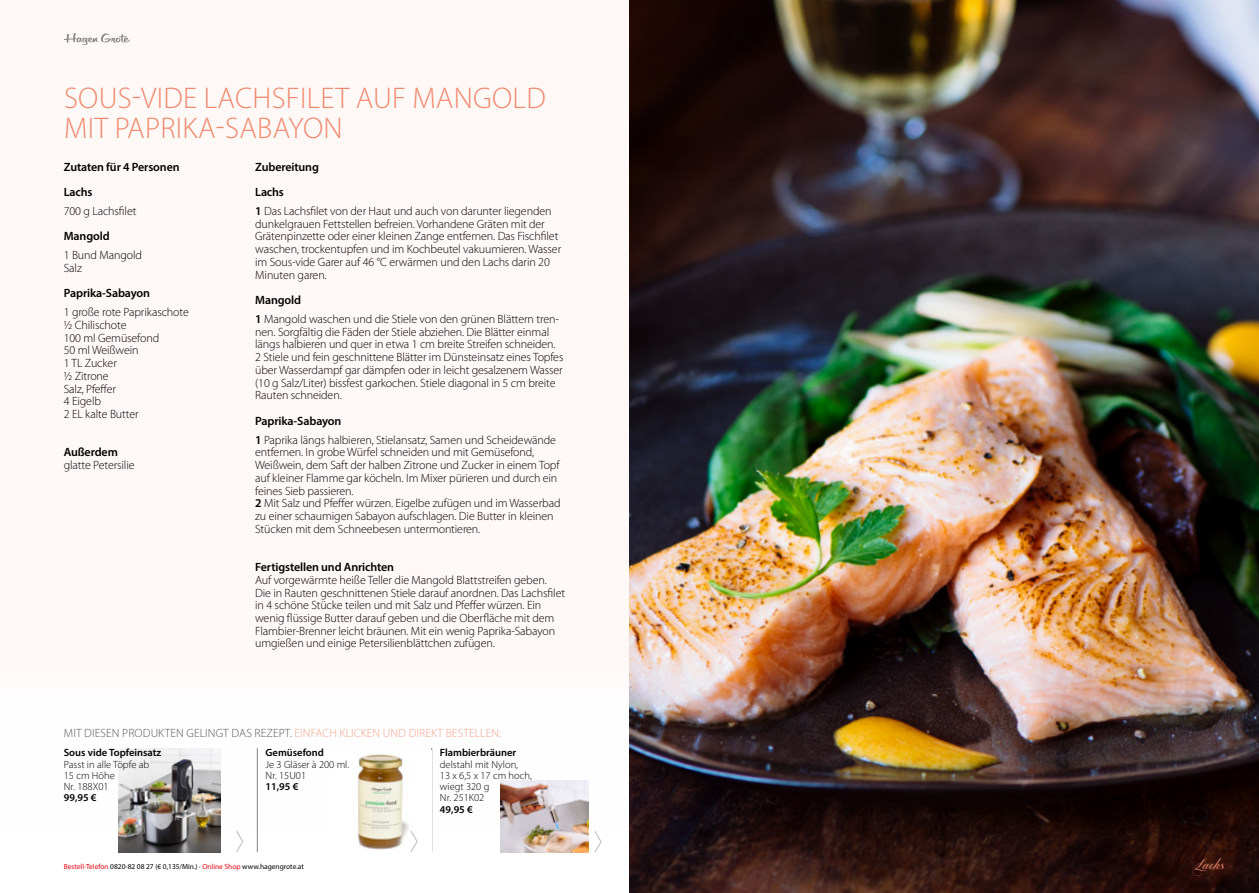
<style>
.page{position:relative;width:1259px;height:893px;background:#fff}
.page>*{position:absolute;margin:0;border:0;box-sizing:border-box;transform-origin:0 0}
.t1{font:300 30px/30px "Myriad Pro";letter-spacing:.01em;color:#f1896e}
.t2{font:17.4px "Diploma Script Pro";letter-spacing:-.01em;color:#f1896e}
.t3{font:300 12px/12.8px "Myriad Pro";letter-spacing:-.01em;color:#000}
.t4{font:600 12px/25.5px "Myriad Pro";letter-spacing:-.01em;color:#000}
.t5{font:300 12px "Myriad Pro";letter-spacing:.01em;color:#575756}
.t6{font:300 10.5px/11.2px "Myriad Pro";color:#000}
.t7{font:600 10.5px "Myriad Pro";color:#000}
.t8{font:7.35px "Myriad Pro";color:#000}
.s1{font-weight:600}
.s2{color:#f5a38a}
.s3{color:#e30613}
</style>
<div class="page">
<div style="left:0;top:0;width:887px;height:893px;background:#fef8f6"></div>
<div style="left:0;top:663px;width:1259px;height:230px;background:#fff"></div>
<img style="left:629px;top:0;width:630px;height:893px">
<img style="left:118px;top:748px;width:102px;height:105px">
<hr style="left:257px;top:748px;width:1px;height:104px;background:#7d8386">
<hr style="left:431px;top:748px;width:1px;height:104px;background:#7d8386">
<svg style="left:236px;top:831px;width:8px;height:21px"></svg>
<svg style="left:594px;top:831px;width:8px;height:22px"></svg>
<img style="left:356px;top:750px;width:76px;height:102px">
<svg style="left:409px;top:829px;width:9px;height:23px"></svg>
<img style="left:500px;top:781px;width:88px;height:72px">
<svg style="left:64px;top:33px;width:66px;height:12px"></svg>
<h1 class="t1" style="left:64px;top:82px;width:483px">SOUS-VIDE LACHSFILET AUF MANGOLD<br>MIT PAPRIKA-SABAYON</h1>
<p class="t4" style="left:64px;top:153px;width:117px">Zutaten für 4 Personen<br>Lachs</p>
<p class="t3" style="left:64px;top:204px;width:74px">700 g Lachsfilet</p>
<p class="t4" style="left:64px;top:223px;width:47px">Mangold</p>
<p class="t3" style="left:64px;top:249px;width:80px">1 Bund Mangold<br>Salz</p>
<p class="t4" style="left:64px;top:280px;width:88px">Paprika-Sabayon</p>
<p class="t3" style="left:64px;top:306px;width:127px">1 große rote Paprikaschote ½ Chilischote<br>100 ml Gemüsefond<br>50 ml Weißwein<br>1 TL Zucker<br>½ Zitrone<br>Salz, Pfeffer<br>4 Eigelb<br>2 EL kalte Butter</p>
<p class="t4" style="left:64px;top:439px;width:56px">Außerdem</p>
<p class="t3" style="left:64px;top:459px;width:72px">glatte Petersilie</p>
<p class="t4" style="left:255px;top:153px;width:65px">Zubereitung<br>Lachs</p>
<p class="t3" style="left:255px;top:204px;width:307px"><span class="s1">1</span> Das Lachsfilet von der Haut und auch von darunter liegenden dunkelgrauen Fettstellen befreien. Vorhandene Gräten mit der Grätenpinzette oder einer kleinen Zange entfernen. Das Fischfilet waschen, trockentupfen und im Kochbeutel vakuumieren. Wasser im Sous-vide Garer auf 46 °C erwärmen und den Lachs darin 20<br>Minuten garen.</p>
<p class="t3" style="left:255px;top:291px;width:305px;line-height:18.8px"><span class="s1">Mangold<br>1</span> Mangold waschen und die Stiele von den grünen Blättern tren-</p>
<p class="t3" style="left:255px;top:325px;width:310px">nen. Sorgfältig die Fäden der Stiele abziehen. Die Blätter einmal längs halbieren und quer in etwa 1 cm breite Streifen schneiden.<br>2 Stiele und fein geschnittene Blätter im Dünsteinsatz eines Topfes über Wasserdampf gar dämpfen oder in leicht gesalzenem Wasser (10 g Salz/Liter) bissfest garkochen. Stiele diagonal in 5 cm breite Rauten schneiden.</p>
<p class="t3" style="left:255px;top:411px;width:302px;line-height:18.8px"><span class="s1">Paprika-Sabayon<br>1</span> Paprika längs halbieren, Stielansatz, Samen und Scheidewände</p>
<p class="t3" style="left:255px;top:446px;width:307px">entfernen. In grobe Würfel schneiden und mit Gemüsefond, Weißwein, dem Saft der halben Zitrone und Zucker in einem Topf auf kleiner Flamme gar köcheln. Im Mixer pürieren und durch ein feines Sieb passieren.<br><span class="s1">2</span> Mit Salz und Pfeffer würzen. Eigelbe zufügen und im Wasserbad zu einer schaumigen Sabayon aufschlagen. Die Butter in kleinen Stücken mit dem Schneebesen untermontieren.</p>
<p class="t4" style="left:255px;top:554px;width:140px">Fertigstellen und Anrichten</p>
<p class="t3" style="left:255px;top:573px;width:311px">Auf vorgewärmte heiße Teller die Mangold Blattstreifen geben.<br>Die in Rauten geschnittenen Stiele darauf anordnen. Das Lachsfilet in 4 schöne Stücke teilen und mit Salz und Pfeffer würzen. Ein wenig flüssige Butter darauf geben und die Oberfläche mit dem Flambier-Brenner leicht bräunen. Mit ein wenig Paprika-Sabayon umgießen und einige Petersilienblättchen zufügen.</p>
<p class="t5" style="left:64px;top:726px;width:439px">MIT DIESEN PRODUKTEN GELINGT DAS REZEPT. <span class="s2">EINFACH KLICKEN UND DIREKT BESTELLEN:</span></p>
<p class="t7" style="left:64px;top:746px;width:99px">Sous vide Topfeinsatz</p>
<p class="t6" style="left:64px;top:758px;width:87px">Passt in alle Töpfe ab<br>15 cm Höhe<br>Nr. 188X01</p>
<p class="t7" style="left:64px;top:791px;width:34px">99,95 €</p>
<p class="t7" style="left:265px;top:746px;width:60px">Gemüsefond</p>
<p class="t6" style="left:265px;top:758px;width:85px">Je 3 Gläser à 200 ml.<br>Nr. 15U01</p>
<p class="t7" style="left:265px;top:780px;width:34px">11,95 €</p>
<p class="t7" style="left:440px;top:746px;width:78px">Flambierbräuner</p>
<p class="t6" style="left:440px;top:758px;width:94px">delstahl mit Nylon,<br>13 x 6,5 x 17 cm hoch, wiegt 320 g<br>Nr. 251K02</p>
<p class="t7" style="left:440px;top:802px;width:34px">49,95 €</p>
<p class="t8" style="left:64px;top:862px;width:242px"><span class="s3">Bestell-Telefon</span> 0820-82 08 27 (€ 0,135/Min.) · <span class="s3">Online Shop</span> www.hagengrote.at</p>
<h2 class="t2" style="left:1194px;top:853px;width:32px">Lachs</h2>
</div>
